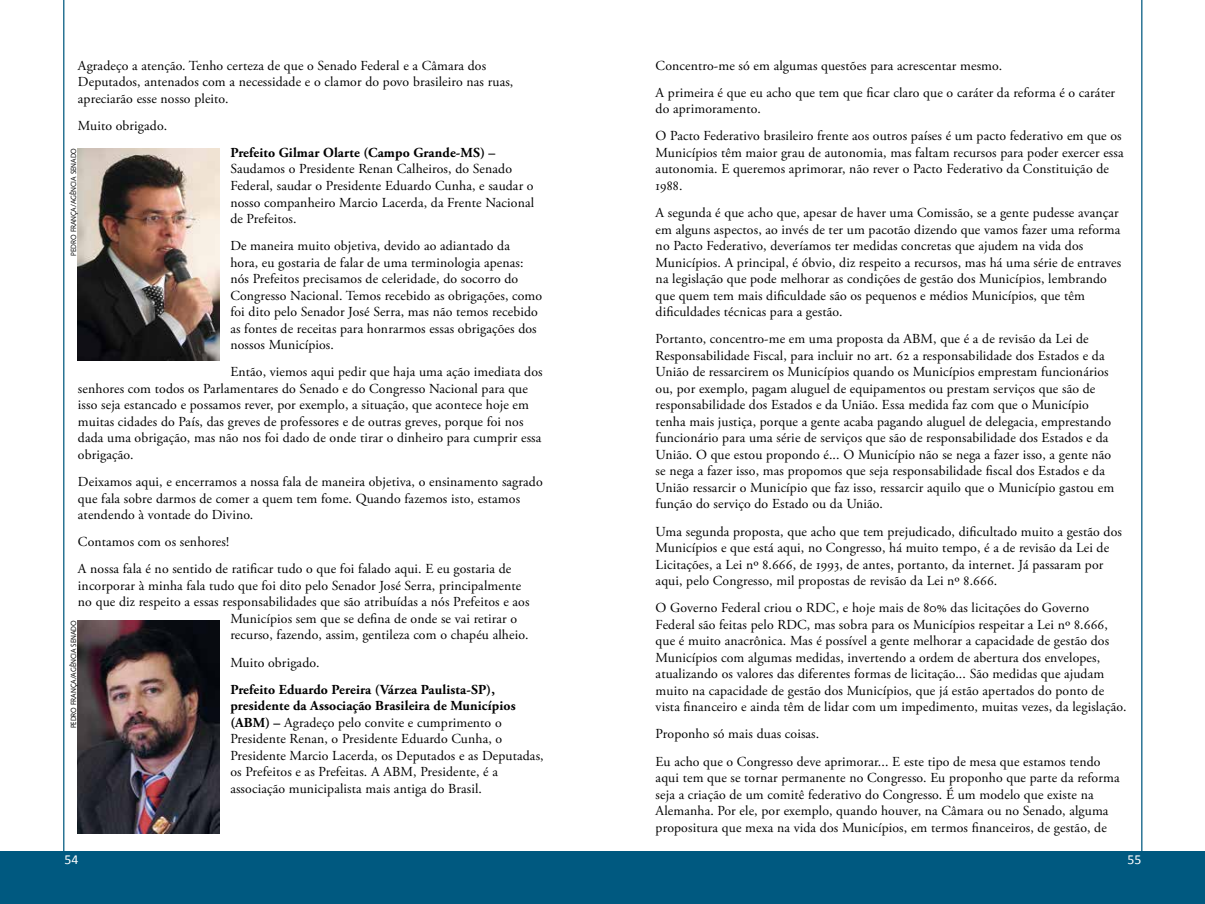
<style>
.page{position:relative;width:1205px;height:904px;background:#fff}
.page>*{position:absolute;margin:0;border:0;box-sizing:border-box;transform-origin:0 0}
.t1{font:13.75px/16.5px "Adobe Garamond Pro";letter-spacing:.01em;color:#000}
.t2{font:700 13.75px "Adobe Garamond Pro";letter-spacing:.01em;color:#000}
.t3{font:13.75px "Calibri";color:#fff}
.t4{font:7.5px "Syntax";letter-spacing:-.015em;color:#000;scale:.9 1}
.s1{font-weight:700}
</style>
<div class="page">
<div style="left:0;top:850px;width:1205px;height:54px;background:#005980"></div>
<hr style="left:63px;top:0;width:1px;height:859px;background:#005980">
<hr style="left:1141px;top:0;width:1px;height:859px;background:#005980">
<img style="left:78px;top:148px;width:142px;height:213px">
<img style="left:78px;top:620px;width:142px;height:213px">
<p class="t1" style="left:78px;top:58px;width:437px">Agradeço a atenção. Tenho certeza de que o Senado Federal e a Câmara dos<br>Deputados, antenados com a necessidade e o clamor do povo brasileiro nas ruas, apreciarão esse nosso pleito.</p>
<p class="t1" style="left:78px;top:118px;width:91px">Muito obrigado.</p>
<p class="t2" style="left:230px;top:145px;width:267px">Prefeito Gilmar Olarte (Campo Grande-MS) –</p>
<p class="t1" style="left:230px;top:161px;width:305px">Saudamos o Presidente Renan Calheiros, do Senado Federal, saudar o Presidente Eduardo Cunha, e saudar o nosso companheiro Marcio Lacerda, da Frente Nacional de Prefeitos.</p>
<p class="t1" style="left:230px;top:238px;width:313px">De maneira muito objetiva, devido ao adiantado da<br>hora, eu gostaria de falar de uma terminologia apenas: nós Prefeitos precisamos de celeridade, do socorro do Congresso Nacional. Temos recebido as obrigações, como foi dito pelo Senador José Serra, mas não temos recebido as fontes de receitas para honrarmos essas obrigações dos nossos Municípios.</p>
<p class="t1" style="left:78px;top:364px;width:466px;text-indent:152px">Então, viemos aqui pedir que haja uma ação imediata dos senhores com todos os Parlamentares do Senado e do Congresso Nacional para que isso seja estancado e possamos rever, por exemplo, a situação, que acontece hoje em muitas cidades do País, das greves de professores e de outras greves, porque foi nos dada uma obrigação, mas não nos foi dado de onde tirar o dinheiro para cumprir essa obrigação.</p>
<p class="t1" style="left:78px;top:474px;width:466px">Deixamos aqui, e encerramos a nossa fala de maneira objetiva, o ensinamento sagrado que fala sobre darmos de comer a quem tem fome. Quando fazemos isto, estamos atendendo à vontade do Divino.</p>
<p class="t1" style="left:78px;top:528px;width:435px;line-height:27.1px">Contamos com os senhores!<br>A nossa fala é no sentido de ratificar tudo o que foi falado aqui. E eu gostaria de</p>
<p class="t1" style="left:78px;top:577px;width:445px">incorporar à minha fala tudo que foi dito pelo Senador José Serra, principalmente</p>
<p class="t1" style="left:78px;top:594px;width:453px">no que diz respeito a essas responsabilidades que são atribuídas a nós Prefeitos e aos</p>
<p class="t1" style="left:230px;top:610px;width:288px">Municípios sem que se defina de onde se vai retirar o</p>
<p class="t1" style="left:230px;top:627px;width:300px">recurso, fazendo, assim, gentileza com o chapéu alheio.</p>
<p class="t1" style="left:230px;top:654px;width:91px">Muito obrigado.</p>
<p class="t1" style="left:230px;top:681px;width:315px"><span class="s1">Prefeito Eduardo Pereira (Várzea Paulista-SP), presidente da Associação Brasileira de Municípios (ABM) –</span> Agradeço pelo convite e cumprimento o Presidente Renan, o Presidente Eduardo Cunha, o Presidente Marcio Lacerda, os Deputados e as Deputadas, os Prefeitos e as Prefeitas. A ABM, Presidente, é a associação municipalista mais antiga do Brasil.</p>
<p class="t4" style="left:69px;top:256px;width:121px;rotate:-90deg">Pedro França/agência senado</p>
<p class="t4" style="left:69px;top:728px;width:121px;rotate:-90deg">Pedro França/agência senado</p>
<p class="t1" style="left:656px;top:52px;width:461px;line-height:27.1px">Concentro-me só em algumas questões para acrescentar mesmo.<br>A primeira é que eu acho que tem que ficar claro que o caráter da reforma é o caráter</p>
<p class="t1" style="left:656px;top:96px;width:467px;line-height:27.1px">do aprimoramento.<br>O Pacto Federativo brasileiro frente aos outros países é um pacto federativo em que os</p>
<p class="t1" style="left:656px;top:145px;width:469px">Municípios têm maior grau de autonomia, mas faltam recursos para poder exercer essa autonomia. E queremos aprimorar, não rever o Pacto Federativo da Constituição de<br>1988.</p>
<p class="t1" style="left:656px;top:205px;width:467px">A segunda é que acho que, apesar de haver uma Comissão, se a gente pudesse avançar em alguns aspectos, ao invés de ter um pacotão dizendo que vamos fazer uma reforma no Pacto Federativo, deveríamos ter medidas concretas que ajudem na vida dos Municípios. A principal, é óbvio, diz respeito a recursos, mas há uma série de entraves na legislação que pode melhorar as condições de gestão dos Municípios, lembrando que quem tem mais dificuldade são os pequenos e médios Municípios, que têm dificuldades técnicas para a gestão.</p>
<p class="t1" style="left:656px;top:331px;width:460px">Portanto, concentro-me em uma proposta da ABM, que é a de revisão da Lei de Responsabilidade Fiscal, para incluir no art. 62 a responsabilidade dos Estados e da União de ressarcirem os Municípios quando os Municípios emprestam funcionários ou, por exemplo, pagam aluguel de equipamentos ou prestam serviços que são de responsabilidade dos Estados e da União. Essa medida faz com que o Município tenha mais justiça, porque a gente acaba pagando aluguel de delegacia, emprestando funcionário para uma série de serviços que são de responsabilidade dos Estados e da União. O que estou propondo é... O Município não se nega a fazer isso, a gente não se nega a fazer isso, mas propomos que seja responsabilidade fiscal dos Estados e da União ressarcir o Município que faz isso, ressarcir aquilo que o Município gastou em função do serviço do Estado ou da União.</p>
<p class="t1" style="left:656px;top:523px;width:468px">Uma segunda proposta, que acho que tem prejudicado, dificultado muito a gestão dos Municípios e que está aqui, no Congresso, há muito tempo, é a de revisão da Lei de Licitações, a Lei nº 8.666, de 1993, de antes, portanto, da internet. Já passaram por aqui, pelo Congresso, mil propostas de revisão da Lei nº 8.666.</p>
<p class="t1" style="left:656px;top:600px;width:472px">O Governo Federal criou o RDC, e hoje mais de 80% das licitações do Governo Federal são feitas pelo RDC, mas sobra para os Municípios respeitar a Lei nº 8.666, que é muito anacrônica. Mas é possível a gente melhorar a capacidade de gestão dos Municípios com algumas medidas, invertendo a ordem de abertura dos envelopes, atualizando os valores das diferentes formas de licitação... São medidas que ajudam muito na capacidade de gestão dos Municípios, que já estão apertados do ponto de vista financeiro e ainda têm de lidar com um impedimento, muitas vezes, da legislação.</p>
<p class="t1" style="left:656px;top:721px;width:446px;line-height:27.1px">Proponho só mais duas coisas.<br>Eu acho que o Congresso deve aprimorar... E este tipo de mesa que estamos tendo</p>
<p class="t1" style="left:656px;top:770px;width:465px">aqui tem que se tornar permanente no Congresso. Eu proponho que parte da reforma seja a criação de um comitê federativo do Congresso. É um modelo que existe na Alemanha. Por ele, por exemplo, quando houver, na Câmara ou no Senado, alguma propositura que mexa na vida dos Municípios, em termos financeiros, de gestão, de</p>
<p class="t3" style="left:64px;top:850px;width:15px">54</p>
<p class="t3" style="left:1127px;top:850px;width:15px">55</p>
</div>
